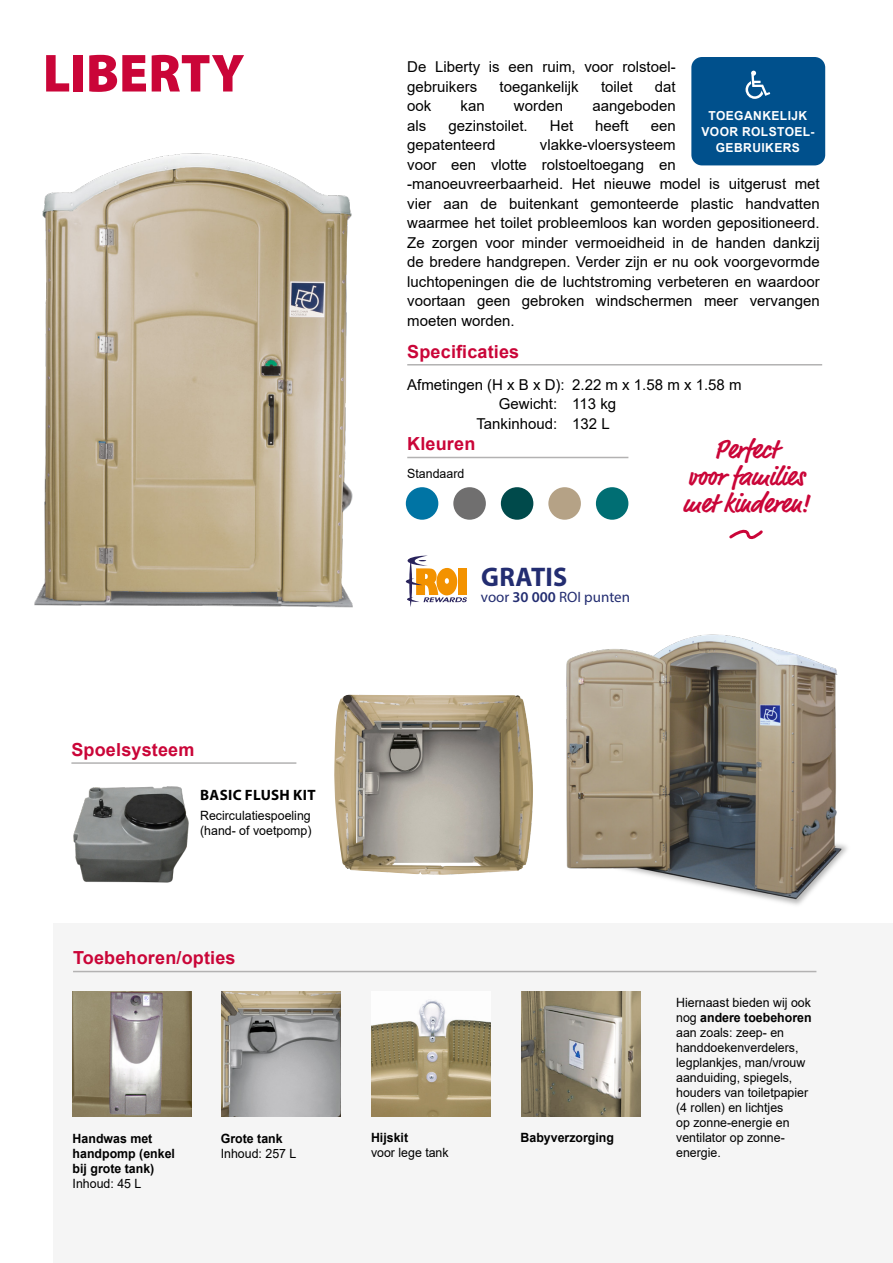
<style>
.page{position:relative;width:893px;height:1263px;background:#fff}
.page>*{position:absolute;margin:0;border:0;box-sizing:border-box;transform-origin:0 0}
.t1{font:900 54px "Myriad Pro";color:#ca0538}
.t2{font:700 27px/27px "Market Pro";color:#ca0538;text-align:center}
.t3{font:700 27px "Myriad Pro";letter-spacing:.005em;color:#232d71}
.t4{font:700 18px "Arial";letter-spacing:.01em;color:#ca0538}
.t5{font:15px/19.5px "Arial";color:#000}
.t6{font:15px "Myriad Pro";color:#232d71}
.t7{font:700 15px "Myriad Pro";letter-spacing:.02em;color:#000}
.t8{font:12.75px/15px "Arial";color:#000}
.t9{font:700 12.75px/15px "Arial";color:#000}
.t10{font:700 12.45px/16.2px "Arial";letter-spacing:.035em;color:#fff;text-align:center}
.s1{font-weight:600}
.s2{font-weight:700}
</style>
<div class="page">
<div style="left:53px;top:923px;width:840px;height:340px;background:#f5f5f5"></div>
<img style="left:371px;top:1001px;width:120px;height:115px">
<img style="left:72px;top:992px;width:119px;height:124px">
<img style="left:221px;top:991px;width:120px;height:125px">
<img style="left:566px;top:634px;width:281px;height:271px">
<img style="left:334px;top:695px;width:199px;height:180px">
<img style="left:73px;top:786px;width:116px;height:97px">
<img style="left:521px;top:991px;width:119px;height:125px">
<img style="left:34px;top:153px;width:319px;height:455px">
<img style="left:342px;top:481px;width:11px;height:36px">
<div style="left:406px;top:487px;width:32px;height:33px;background:#0074a4;border-radius:50%"></div>
<div style="left:453px;top:487px;width:33px;height:33px;background:#706f6f;border-radius:50%"></div>
<div style="left:501px;top:487px;width:32px;height:33px;background:#004a4b;border-radius:50%"></div>
<div style="left:548px;top:487px;width:33px;height:33px;background:#b5a286;border-radius:50%"></div>
<div style="left:596px;top:487px;width:32px;height:33px;background:#006e73;border-radius:50%"></div>
<hr style="left:407px;top:364px;width:415px;height:1px;background:#b3b2b2">
<hr style="left:407px;top:457px;width:221px;height:1px;background:#b3b2b2">
<svg style="left:406px;top:556px;width:61px;height:51px"></svg>
<hr style="left:73px;top:971px;width:743px;height:1px;background:#b3b2b2">
<hr style="left:71px;top:762px;width:225px;height:2px;background:#b3b2b2">
<svg style="left:729px;top:529px;width:34px;height:11px"></svg>
<div style="left:691px;top:57px;width:134px;height:108px;background:#00508c;border-radius:11px"></div>
<svg style="left:745px;top:71px;width:25px;height:28px"></svg>
<h1 class="t1" style="left:43px;top:37px;width:203px">LIBERTY</h1>
<p class="t4" style="left:71px;top:737px;width:125px">Spoelsysteem</p>
<p class="t7" style="left:200px;top:786px;width:117px">BASIC FLUSH KIT</p>
<p class="t8" style="left:200px;top:808px;width:113px">Recirculatiespoeling (hand- of voetpomp)</p>
<p class="t4" style="left:73px;top:945px;width:164px">Toebehoren/opties</p>
<p class="t9" style="left:73px;top:1131px;width:104px">Handwas met handpomp (enkel bij grote tank)</p>
<p class="t8" style="left:73px;top:1176px;width:70px">Inhoud: 45 L</p>
<p class="t9" style="left:221px;top:1131px;width:63px">Grote tank</p>
<p class="t8" style="left:221px;top:1146px;width:77px">Inhoud: 257 L</p>
<p class="t5" style="left:407px;top:57px;width:270px">De Liberty is een ruim, voor rolstoel&shy;gebruikers</p>
<p class="t5" style="left:499px;top:77px;width:81px">toegankelijk</p>
<p class="t5" style="left:601px;top:77px;width:33px">toilet</p>
<p class="t5" style="left:655px;top:77px;width:22px">dat</p>
<p class="t5" style="left:407px;top:96px;width:26px">ook</p>
<p class="t5" style="left:461px;top:96px;width:26px">kan</p>
<p class="t5" style="left:514px;top:96px;width:51px">worden</p>
<p class="t5" style="left:592px;top:96px;width:85px">aangeboden</p>
<p class="t5" style="left:407px;top:116px;width:21px">als</p>
<p class="t5" style="left:448px;top:116px;width:81px">gezinstoilet.</p>
<p class="t5" style="left:550px;top:116px;width:25px">Het</p>
<p class="t5" style="left:595px;top:116px;width:35px">heeft</p>
<p class="t5" style="left:651px;top:116px;width:27px">een</p>
<p class="t5" style="left:407px;top:135px;width:90px">gepatenteerd</p>
<p class="t10" style="left:701px;top:107px;width:115px">TOEGANKELIJK<br>VOOR ROLSTOEL-<br>GEBRUIKERS</p>
<p class="t5" style="left:407px;top:135px;width:414px;text-indent:133px">vlakke-vloersysteem<br>voor een vlotte rolstoeltoegang en -manoeuvreerbaarheid. Het nieuwe model is uitgerust met vier aan de buitenkant gemonteerde plastic handvatten waarmee het toilet probleemloos kan worden gepositioneerd.<br>Ze zorgen voor minder vermoeidheid in de handen dankzij de bredere handgrepen. Verder zijn er nu ook voorgevormde luchtopeningen die de luchtstroming verbeteren en waardoor voortaan geen gebroken windschermen meer vervangen moeten worden.</p>
<p class="t4" style="left:407px;top:339px;width:114px">Specificaties</p>
<p class="t5" style="left:407px;top:375px;width:336px">Afmetingen (H x B x D): 2.22 m x 1.58 m x 1.58 m</p>
<p class="t5" style="left:499px;top:394px;width:119px">Gewicht: 113 kg</p>
<p class="t5" style="left:476px;top:414px;width:135px">Tankinhoud: 132 L</p>
<p class="t4" style="left:407px;top:431px;width:70px">Kleuren</p>
<p class="t8" style="left:407px;top:466px;width:59px">Standaard</p>
<h2 class="t2" style="left:683px;top:437px;width:128px">Perfect<br>voor families met kinderen!</h2>
<h2 class="t3" style="left:481px;top:559px;width:88px">GRATIS</h2>
<p class="t6" style="left:481px;top:588px;width:151px">voor <span class="s1">30 000</span> ROI punten</p>
<p class="t9" style="left:371px;top:1130px;width:39px">Hijskit</p>
<p class="t8" style="left:371px;top:1145px;width:79px">voor lege tank</p>
<p class="t9" style="left:521px;top:1130px;width:95px">Babyverzorging</p>
<p class="t8" style="left:676px;top:995px;width:137px">Hiernaast bieden wij ook nog <span class="s2">andere toebehoren </span>aan zoals: zeep- en handdoekenverdelers, legplankjes, man/vrouw aanduiding, spiegels, houders van toiletpapier (4 rollen) en lichtjes<br>op zonne-energie en ventilator op zonne&shy;energie.</p>
</div>
